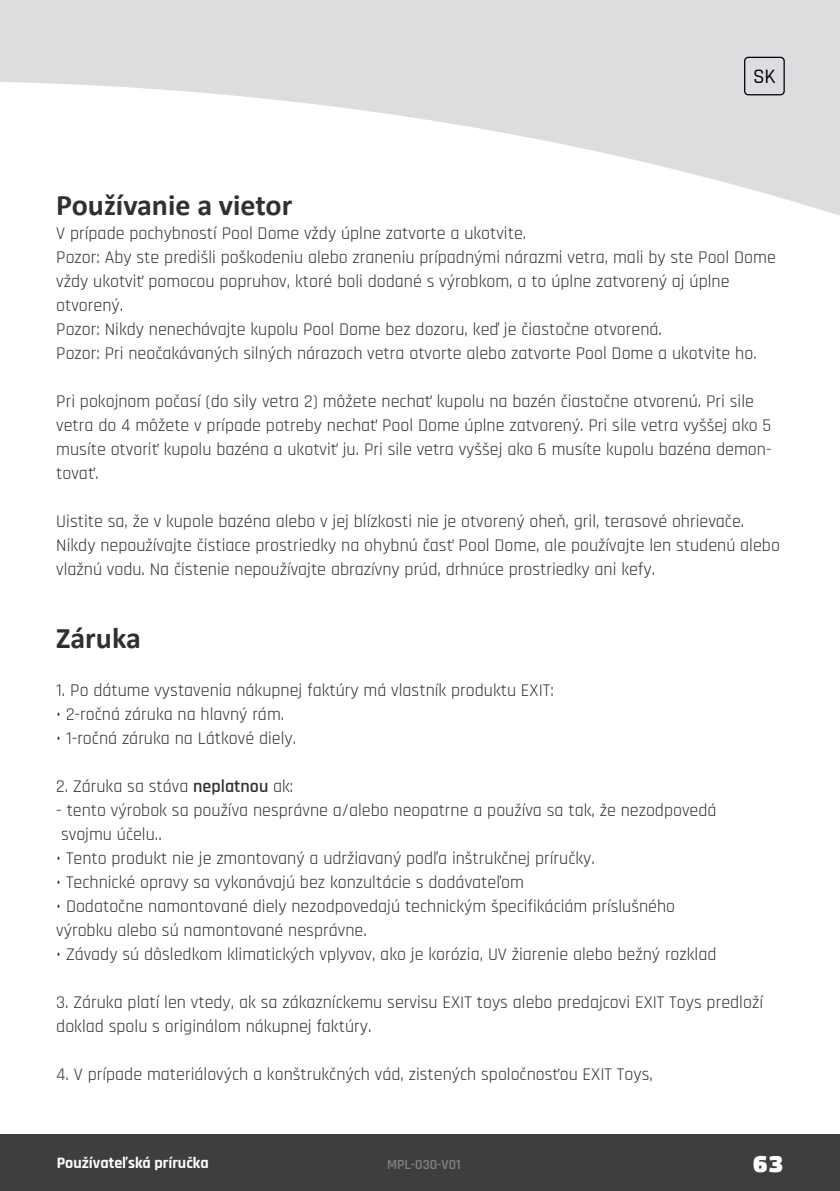
<style>
.page{position:relative;width:840px;height:1191px;background:#fff}
.page>*{position:absolute;margin:0;border:0;box-sizing:border-box;transform-origin:0 0}
.Heading_2{font:700 30px "Calibri";color:#312f30}
.t1{font:25.2px "Changa One";color:#fff}
.t2{font:500 20.8px "Rajdhani";color:#02030c}
.Page-content{font:18px/24px "Rajdhani";color:#312f30}
.t3{font:700 16px "Rajdhani";color:#fff}
.t4{font:600 14px "Rajdhani";color:#808285}
.s1{font-weight:600}
</style>
<div class="page">
<svg style="left:0;top:0;width:839px;height:215px;fill:#dcdddf"></svg>
<div style="left:0;top:1134px;width:839px;height:57px;background:#3e3e3f"></div>
<div style="left:743px;top:57px;width:41px;height:38px;border:1px solid #02030c;border-radius:4px"></div>
<p class="t2" style="left:752px;top:64px;width:24px">SK</p>
<p class="Heading_2" style="left:56px;top:184px;width:237px">Používanie a vietor</p>
<p class="Page-content" style="left:56px;top:222px;width:471px">V prípade pochybností Pool Dome vždy úplne zatvorte a ukotvite.</p>
<p class="Page-content" style="left:56px;top:246px;width:720px">Pozor: Aby ste predišli poškodeniu alebo zraneniu prípadnými nárazmi vetra, mali by ste Pool Dome vždy ukotviť pomocou popruhov, ktoré boli dodané s výrobkom, a to úplne zatvorený aj úplne otvorený.</p>
<p class="Page-content" style="left:56px;top:318px;width:607px">Pozor: Nikdy nenechávajte kupolu Pool Dome bez dozoru, keď je čiastočne otvorená.</p>
<p class="Page-content" style="left:56px;top:342px;width:701px">Pozor: Pri neočakávaných silných nárazoch vetra otvorte alebo zatvorte Pool Dome a ukotvite ho.</p>
<p class="Page-content" style="left:56px;top:390px;width:716px">Pri pokojnom počasí (do sily vetra 2) môžete nechať kupolu na bazén čiastočne otvorenú. Pri sile vetra do 4 môžete v prípade potreby nechať Pool Dome úplne zatvorený. Pri sile vetra vyššej ako 5 musíte otvoriť kupolu bazéna a ukotviť ju. Pri sile vetra vyššej ako 6 musíte kupolu bazéna demon&shy;tovať.</p>
<p class="Page-content" style="left:56px;top:510px;width:689px">Uistite sa, že v kupole bazéna alebo v jej blízkosti nie je otvorený oheň, gril, terasové ohrievače.</p>
<p class="Page-content" style="left:56px;top:534px;width:724px">Nikdy nepoužívajte čistiace prostriedky na ohybnú časť Pool Dome, ale používajte len studenú alebo vlažnú vodu. Na čistenie nepoužívajte abrazívny prúd, drhnúce prostriedky ani kefy.</p>
<p class="Heading_2" style="left:56px;top:616px;width:86px">Záruka</p>
<p class="Page-content" style="left:56px;top:678px;width:499px">1. Po dátume vystavenia nákupnej faktúry má vlastník produktu EXIT:</p>
<p class="Page-content" style="left:56px;top:702px;width:229px">• 2-ročná záruka na hlavný rám.</p>
<p class="Page-content" style="left:56px;top:726px;width:241px">• 1-ročná záruka na Látkové diely.</p>
<p class="Page-content" style="left:56px;top:774px;width:238px">2. Záruka sa stáva <span class="s1">neplatnou</span> ak:</p>
<p class="Page-content" style="left:56px;top:798px;width:661px">- tento výrobok sa používa nesprávne a/alebo neopatrne a používa sa tak, že nezodpovedá</p>
<p class="Page-content" style="left:61px;top:822px;width:102px">svojmu účelu..</p>
<p class="Page-content" style="left:56px;top:846px;width:540px">• Tento produkt nie je zmontovaný a udržiavaný podľa inštrukčnej príručky.</p>
<p class="Page-content" style="left:56px;top:870px;width:469px">• Technické opravy sa vykonávajú bez konzultácie s dodávateľom</p>
<p class="Page-content" style="left:56px;top:894px;width:620px">• Dodatočne namontované diely nezodpovedajú technickým špecifikáciám príslušného</p>
<p class="Page-content" style="left:56px;top:918px;width:312px">výrobku alebo sú namontované nesprávne.</p>
<p class="Page-content" style="left:56px;top:942px;width:661px">• Závady sú dôsledkom klimatických vplyvov, ako je korózia, UV žiarenie alebo bežný rozklad</p>
<p class="Page-content" style="left:56px;top:990px;width:708px">3. Záruka platí len vtedy, ak sa zákazníckemu servisu EXIT toys alebo predajcovi EXIT Toys predloží doklad spolu s originálom nákupnej faktúry.</p>
<p class="Page-content" style="left:56px;top:1062px;width:597px">4. V prípade materiálových a konštrukčných vád, zistených spoločnosťou EXIT Toys,</p>
<p class="t3" style="left:57px;top:1153px;width:153px">Používateľská príručka</p>
<h2 class="t1" style="left:752px;top:1149px;width:32px">63</h2>
<p class="t4" style="left:387px;top:1156px;width:75px">MPL-030-V01</p>
</div>
